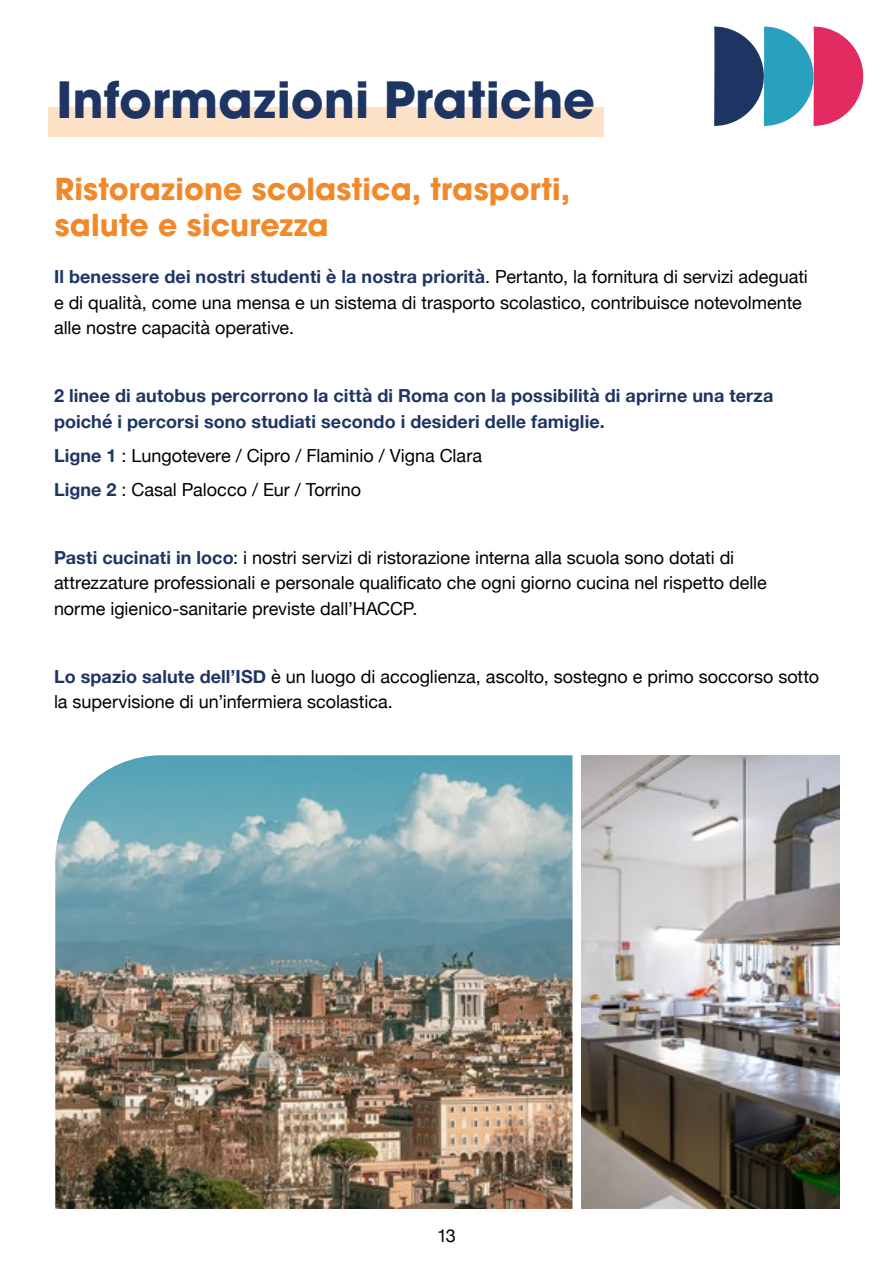
<style>
.page{position:relative;width:893px;height:1263px;background:#fff}
.page>*{position:absolute;margin:0;border:0;box-sizing:border-box;transform-origin:0 0}
.t1{font:700 49.5px "Avant Garde LT";color:#1e3563}
.t2{font:700 30px/36px "Avant Garde LT";letter-spacing:.005em;color:#f1892a}
.t3{font:18px/25.5px "Helvetica Neue";color:#000}
.t4{font:700 18px/25.5px "Helvetica Neue";letter-spacing:.005em;color:#1e3563}
.s1{font-weight:700;color:#1e3563}
</style>
<div class="page">
<svg style="left:714px;top:27px;width:149px;height:99px"></svg>
<div style="left:48px;top:107px;width:556px;height:29px;background:#fee2c8"></div>
<img style="left:55px;top:755px;width:517px;height:454px">
<img style="left:581px;top:755px;width:259px;height:454px">
<h1 class="t1" style="left:56px;top:68px;width:540px">Informazioni Pratiche</h1>
<h2 class="t2" style="left:55px;top:171px;width:517px">Ristorazione scolastica, trasporti, salute e sicurezza</h2>
<p class="t3" style="left:54px;top:265px;width:755px"><span class="s1">Il benessere dei nostri studenti è la nostra priorità</span>. Pertanto, la fornitura di servizi adeguati e di qualità, come una mensa e un sistema di trasporto scolastico, contribuisce notevolmente alle nostre capacità operative.</p>
<p class="t4" style="left:54px;top:384px;width:721px">2 linee di autobus percorrono la città di Roma con la possibilità di aprirne una terza poiché i percorsi sono studiati secondo i desideri delle famiglie.</p>
<p class="t3" style="left:54px;top:439px;width:429px;line-height:34px"><span class="s1">Ligne 1</span> : Lungotevere / Cipro / Flaminio / Vigna Clara<br><span class="s1">Ligne 2</span> : Casal Palocco / Eur / Torrino</p>
<p class="t3" style="left:54px;top:546px;width:714px"><span class="s1">Pasti cucinati in loco</span>: i nostri servizi di ristorazione interna alla scuola sono dotati di attrezzature professionali e personale qualificato che ogni giorno cucina nel rispetto delle norme igienico-sanitarie previste dall’HACCP.</p>
<p class="t3" style="left:54px;top:665px;width:767px"><span class="s1">Lo spazio salute dell’ISD</span> è un luogo di accoglienza, ascolto, sostegno e primo soccorso sotto la supervisione di un’infermiera scolastica.</p>
<p class="t3" style="left:437px;top:1224px;width:20px">13</p>
</div>
